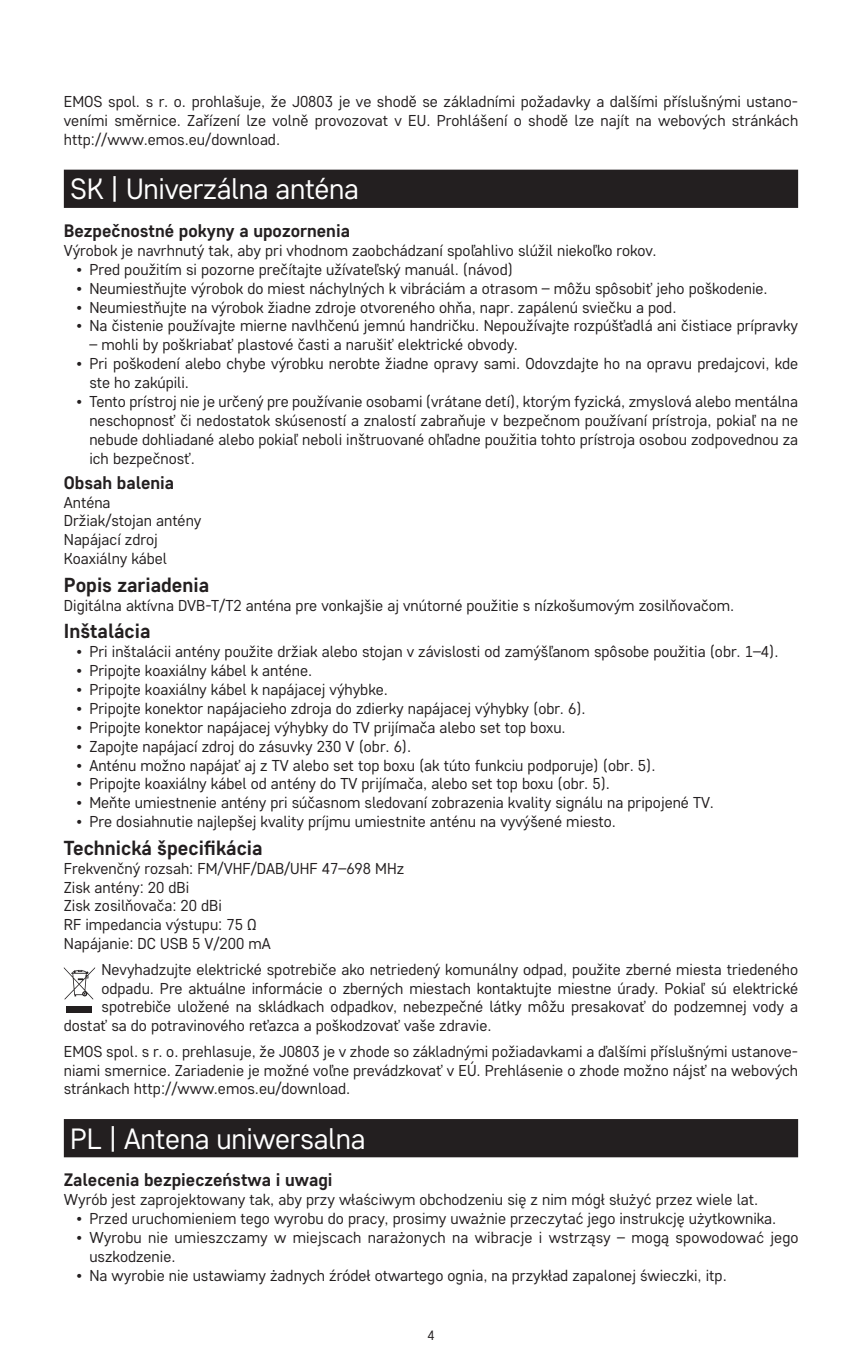
<style>
.page{position:relative;width:862px;height:1372px;background:#fff}
.page>*{position:absolute;margin:0;border:0;box-sizing:border-box;transform-origin:0 0}
.t1{font:29.25px "Core Sans D35";letter-spacing:-.01em;color:#fff}
.t2{font:700 20.25px "Core Sans D55";color:#231f20}
.t3{font:700 18px "Core Sans D55";color:#231f20}
.t4{font:15.75px/18.9px "Core Sans D35";color:#231f20}
.t5{font:13.5px "Core Sans D35";color:#231f20}
</style>
<div class="page">
<div style="left:64px;top:170px;width:733px;height:38px;background:#231f20"></div>
<div style="left:64px;top:1118px;width:733px;height:39px;background:#231f20"></div>
<svg style="left:64px;top:967px;width:31px;height:32px"></svg>
<div style="left:66px;top:1005px;width:26px;height:7px;background:#231f20"></div>
<p class="t4" style="left:64px;top:92px;width:735px;text-align:justify">EMOS spol. s r. o. prohlašuje, že J0803 je ve shodě se základními požadavky a dalšími příslušnými ustano&shy;veními směrnice. Zařízení lze volně provozovat v EU. Prohlášení o shodě lze najít na webových stránkách http://www.emos.eu/download.</p>
<h1 class="t1" style="left:70px;top:170px;width:290px">SK | Univerzálna anténa</h1>
<p class="t3" style="left:64px;top:219px;width:287px">Bezpečnostné pokyny a upozornenia</p>
<p class="t4" style="left:64px;top:240px;width:594px">Výrobok je navrhnutý tak, aby pri vhodnom zaobchádzaní spoľahlivo slúžil niekoľko rokov.</p>
<p class="t4" style="left:77px;top:259px;width:437px">• Pred použitím si pozorne prečítajte užívateľský manuál. (návod)</p>
<p class="t4" style="left:77px;top:278px;width:692px">• Neumiestňujte výrobok do miest náchylných k vibráciám a otrasom – môžu spôsobiť jeho poškodenie.</p>
<p class="t4" style="left:77px;top:297px;width:601px">• Neumiestňujte na výrobok žiadne zdroje otvoreného ohňa, napr. zapálenú sviečku a pod.</p>
<p class="t4" style="left:77px;top:316px;width:722px">• Na čistenie používajte mierne navlhčenú jemnú handričku. Nepoužívajte rozpúšťadlá ani čistiace prípravky</p>
<p class="t4" style="left:89px;top:335px;width:430px">– mohli by poškriabať plastové časti a narušiť elektrické obvody.</p>
<p class="t4" style="left:89px;top:354px;width:710px;text-indent:-13px">• Pri poškodení alebo chybe výrobku nerobte žiadne opravy sami. Odovzdajte ho na opravu predajcovi, kde ste ho zakúpili.</p>
<p class="t4" style="left:89px;top:391px;width:709px;text-align:justify;text-indent:-13px">• Tento prístroj nie je určený pre používanie osobami (vrátane detí), ktorým fyzická, zmyslová alebo mentálna neschopnosť či nedostatok skúseností a znalostí zabraňuje v bezpečnom používaní prístroja, pokiaľ na ne nebude dohliadané alebo pokiaľ neboli inštruované ohľadne použitia tohto prístroja osobou zodpovednou za ich bezpečnosť.</p>
<p class="t3" style="left:64px;top:470px;width:112px">Obsah balenia</p>
<p class="t4" style="left:64px;top:492px;width:139px">Anténa<br>Držiak/stojan antény<br>Napájací zdroj<br>Koaxiálny kábel</p>
<p class="t2" style="left:64px;top:571px;width:147px">Popis zariadenia</p>
<p class="t4" style="left:64px;top:595px;width:671px">Digitálna aktívna DVB-T/T2 anténa pre vonkajšie aj vnútorné použitie s nízkošumovým zosilňovačom.</p>
<p class="t2" style="left:64px;top:618px;width:88px">Inštalácia</p>
<p class="t4" style="left:77px;top:641px;width:703px">• Pri inštalácii antény použite držiak alebo stojan v závislosti od zamýšľanom spôsobe použitia (obr. 1–4).</p>
<p class="t4" style="left:77px;top:660px;width:237px">• Pripojte koaxiálny kábel k anténe.</p>
<p class="t4" style="left:77px;top:679px;width:312px">• Pripojte koaxiálny kábel k napájacej výhybke.</p>
<p class="t4" style="left:77px;top:698px;width:510px">• Pripojte konektor napájacieho zdroja do zdierky napájacej výhybky (obr. 6).</p>
<p class="t4" style="left:77px;top:717px;width:490px">• Pripojte konektor napájacej výhybky do TV prijímača alebo set top boxu.</p>
<p class="t4" style="left:77px;top:736px;width:336px">• Zapojte napájací zdroj do zásuvky 230 V (obr. 6).</p>
<p class="t4" style="left:77px;top:755px;width:580px">• Anténu možno napájať aj z TV alebo set top boxu (ak túto funkciu podporuje) (obr. 5).</p>
<p class="t4" style="left:77px;top:774px;width:534px">• Pripojte koaxiálny kábel od antény do TV prijímača, alebo set top boxu (obr. 5).</p>
<p class="t4" style="left:77px;top:792px;width:638px">• Meňte umiestnenie antény pri súčasnom sledovaní zobrazenia kvality signálu na pripojené TV.</p>
<p class="t4" style="left:77px;top:811px;width:540px">• Pre dosiahnutie najlepšej kvality príjmu umiestnite anténu na vyvýšené miesto.</p>
<p class="t2" style="left:64px;top:834px;width:200px">Technická špecifikácia</p>
<p class="t4" style="left:64px;top:858px;width:342px">Frekvenčný rozsah: FM/VHF/DAB/UHF 47–698 MHz<br>Zisk antény: 20 dBi<br>Zisk zosilňovača: 20 dBi<br>RF impedancia výstupu: 75 Ω<br>Napájanie: DC USB 5 V/200 mA</p>
<p class="t4" style="left:101px;top:959px;width:697px">Nevyhadzujte elektrické spotrebiče ako netriedený komunálny odpad, použite zberné miesta triedeného</p>
<p class="t4" style="left:101px;top:978px;width:697px">odpadu. Pre aktuálne informácie o zberných miestach kontaktujte miestne úrady. Pokiaľ sú elektrické</p>
<p class="t4" style="left:101px;top:996px;width:697px">spotrebiče uložené na skládkach odpadkov, nebezpečné látky môžu presakovať do podzemnej vody a</p>
<p class="t4" style="left:64px;top:1015px;width:429px">dostať sa do potravinového reťazca a poškodzovať vaše zdravie.</p>
<p class="t4" style="left:64px;top:1041px;width:735px;text-align:justify">EMOS spol. s r. o. prehlasuje, že J0803 je v zhode so základnými požiadavkami a ďalšími příslušnými ustanove&shy;niami smernice. Zariadenie je možné voľne prevádzkovať v EÚ. Prehlásenie o zhode možno nájsť na webových stránkach http://www.emos.eu/download.</p>
<h1 class="t1" style="left:70px;top:1119px;width:296px">PL | Antena uniwersalna</h1>
<p class="t3" style="left:64px;top:1168px;width:270px">Zalecenia bezpieczeństwa i uwagi</p>
<p class="t4" style="left:64px;top:1189px;width:695px">Wyrób jest zaprojektowany tak, aby przy właściwym obchodzeniu się z nim mógł służyć przez wiele lat.</p>
<p class="t4" style="left:77px;top:1208px;width:701px">• Przed uruchomieniem tego wyrobu do pracy, prosimy uważnie przeczytać jego instrukcję użytkownika.</p>
<p class="t4" style="left:89px;top:1227px;width:710px;text-indent:-13px">• Wyrobu nie umieszczamy w miejscach narażonych na wibracje i wstrząsy – mogą spowodować jego uszkodzenie.</p>
<p class="t4" style="left:77px;top:1265px;width:651px">• Na wyrobie nie ustawiamy żadnych źródeł otwartego ognia, na przykład zapalonej świeczki, itp.</p>
<p class="t5" style="left:427px;top:1326px;width:9px">4</p>
</div>
